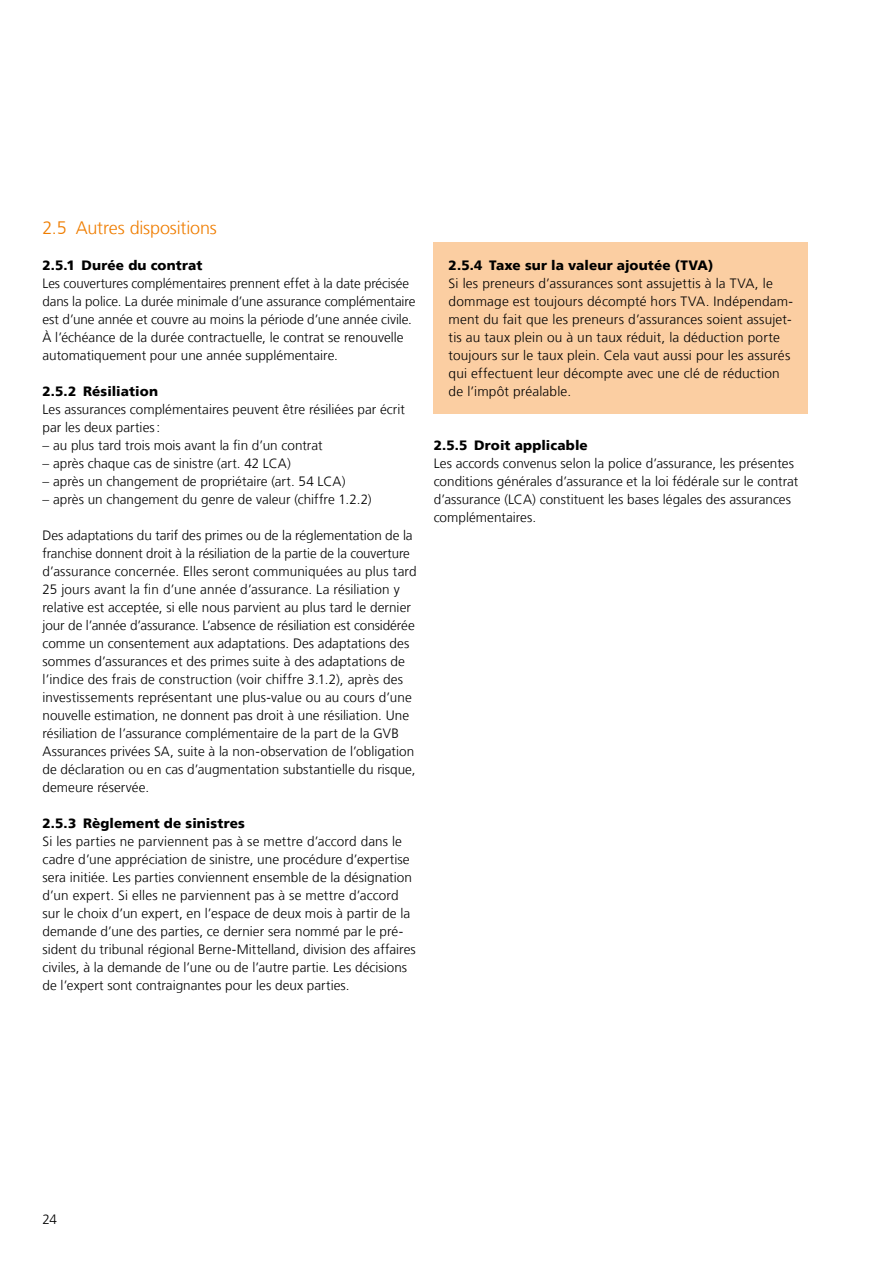
<style>
.page{position:relative;width:893px;height:1263px;background:#fff}
.page>*{position:absolute;margin:0;border:0;box-sizing:border-box;transform-origin:0 0}
.t1{font:300 18px "Frutiger LT";letter-spacing:-.01em;color:#ef7d00}
.t2{font:300 13.5px/18px "Frutiger LT";letter-spacing:.005em;color:#000}
.t3{font:900 13.5px "Frutiger LT";letter-spacing:.01em;color:#000}
</style>
<div class="page">
<div style="left:434px;top:243px;width:374px;height:171px;background:#fbcea2"></div>
<h1 class="t1" style="left:43px;top:218px;width:176px">2.5 Autres dispositions</h1>
<p class="t3" style="left:43px;top:257px;width:161px">2.5.1 Durée du contrat</p>
<p class="t2" style="left:43px;top:275px;width:374px">Les couvertures complémentaires prennent effet à la date précisée dans la police. La durée minimale d’une assurance complémentaire est d’une année et couvre au moins la période d’une année civile.<br>À l’échéance de la durée contractuelle, le contrat se renouvelle automatiquement pour une année supplémentaire.</p>
<p class="t3" style="left:43px;top:383px;width:117px">2.5.2 Résiliation</p>
<p class="t2" style="left:43px;top:401px;width:364px">Les assurances complémentaires peuvent être résiliées par écrit par les deux parties:</p>
<p class="t2" style="left:43px;top:437px;width:282px">– au plus tard trois mois avant la fin d’un contrat</p>
<p class="t2" style="left:43px;top:455px;width:250px">– après chaque cas de sinistre (art. 42 LCA)</p>
<p class="t2" style="left:43px;top:473px;width:304px">– après un changement de propriétaire (art. 54 LCA)</p>
<p class="t2" style="left:43px;top:491px;width:331px">– après un changement du genre de valeur (chiffre 1.2.2)</p>
<p class="t2" style="left:43px;top:527px;width:376px">Des adaptations du tarif des primes ou de la réglementation de la franchise donnent droit à la résiliation de la partie de la couverture d’assurance concernée. Elles seront communiquées au plus tard 25 jours avant la fin d’une année d’assurance. La résiliation y relative est acceptée, si elle nous parvient au plus tard le dernier jour de l’année d’assurance. L’absence de résiliation est considérée comme un consentement aux adaptations. Des adaptations des sommes d’assurances et des primes suite à des adaptations de l’indice des frais de construction (voir chiffre 3.1.2), après des investissements représentant une plus-value ou au cours d’une nouvelle estimation, ne donnent pas droit à une résiliation. Une résiliation de l’assurance complémentaire de la part de la GVB Assurances privées SA, suite à la non-observation de l’obligation de déclaration ou en cas d’augmentation substantielle du risque, demeure réservée.</p>
<p class="t3" style="left:43px;top:815px;width:204px">2.5.3 Règlement de sinistres</p>
<p class="t2" style="left:43px;top:833px;width:375px">Si les parties ne parviennent pas à se mettre d’accord dans le cadre d’une appréciation de sinistre, une procédure d’expertise sera initiée. Les parties conviennent ensemble de la désignation d’un expert. Si elles ne parviennent pas à se mettre d’accord sur le choix d’un expert, en l’espace de deux mois à partir de la demande d’une des parties, ce dernier sera nommé par le pré&shy;sident du tribunal régional Berne-Mittelland, division des affaires civiles, à la demande de l’une ou de l’autre partie. Les décisions de l’expert sont contraignantes pour les deux parties.</p>
<p class="t3" style="left:449px;top:257px;width:266px">2.5.4 Taxe sur la valeur ajoutée (TVA)</p>
<p class="t2" style="left:449px;top:275px;width:346px">Si les preneurs d’assurances sont assujettis à la TVA, le dommage est toujours décompté hors TVA. Indépendam&shy;ment du fait que les preneurs d’assurances soient assujet&shy;tis au taux plein ou à un taux réduit, la déduction porte toujours sur le taux plein. Cela vaut aussi pour les assurés qui effectuent leur décompte avec une clé de réduction de l’impôt préalable.</p>
<p class="t3" style="left:434px;top:437px;width:156px">2.5.5 Droit applicable</p>
<p class="t2" style="left:434px;top:455px;width:366px">Les accords convenus selon la police d’assurance, les présentes conditions générales d’assurance et la loi fédérale sur le contrat d’assurance (LCA) constituent les bases légales des assurances complémentaires.</p>
<p class="t2" style="left:43px;top:1211px;width:16px">24</p>
</div>
